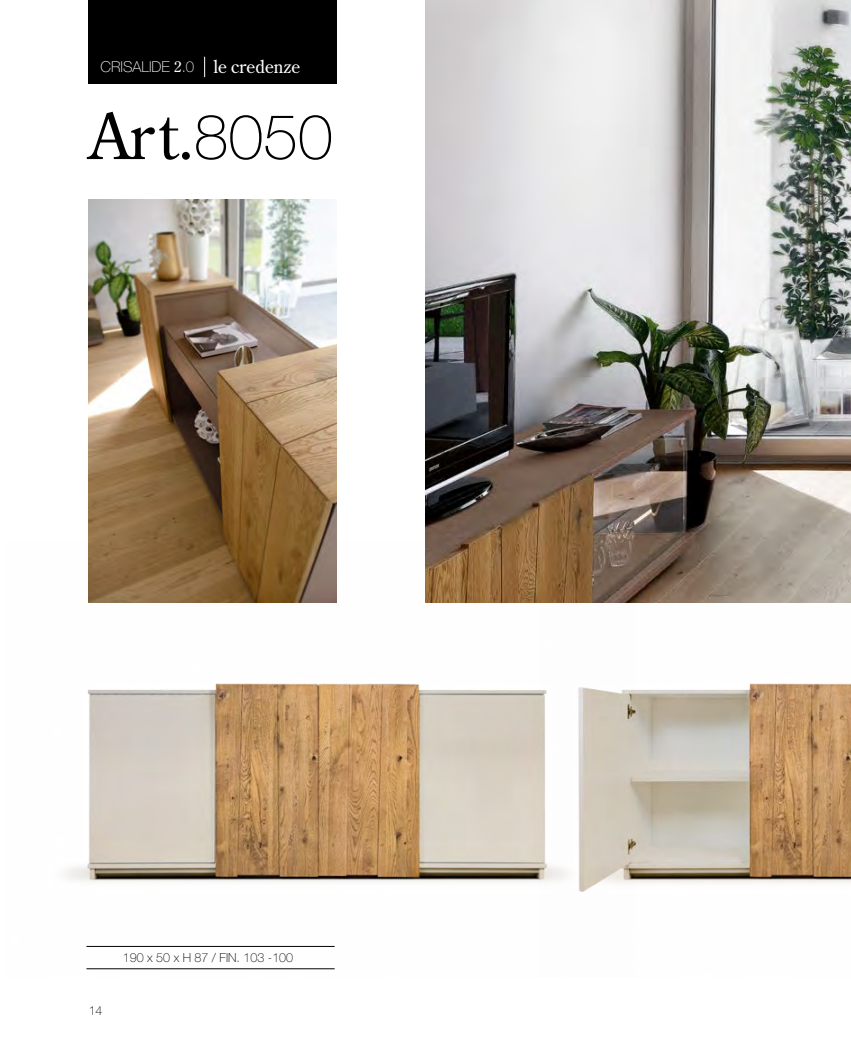
<style>
.page{position:relative;width:851px;height:1053px;background:#fff}
.page>*{position:absolute;margin:0;border:0;box-sizing:border-box;transform-origin:0 0}
.t1{font:62.5px "Century Old Style Std";color:#000}
.t2{font:17.5px "Century Old Style Std";color:#fff}
.t3{font:100 15px "Helvetica Neue LT Pro";color:#fff}
.t4{font:100 12.5px "Helvetica Neue LT Pro";color:#000}
.s1{font-family:"Helvetica Neue LT Pro";font-weight:100}
.s2{font-family:"Century Old Style Std";font-weight:400}
</style>
<div class="page">
<img style="left:425px;top:0;width:425px;height:542px">
<div style="left:89px;top:0;width:248px;height:83px;background:#000"></div>
<img style="left:89px;top:199px;width:248px;height:343px">
<svg style="left:204px;top:57px;width:1px;height:20px"></svg>
<img style="left:634px;top:542px;width:216px;height:342px">
<img style="left:64px;top:542px;width:570px;height:428px">
<h2 class="t2" style="left:213px;top:55px;width:88px">le credenze</h2>
<h1 class="t1" style="left:89px;top:96px;width:246px">Art.<span class="s1">8050</span></h1>
<h2 class="t2" style="left:187px;top:55px;width:79px">le credenz</h2>
<p class="t3" style="left:101px;top:58px;width:95px">CRISALIDE <span class="s2">2</span>.0</p>
<p class="t4" style="left:89px;top:1003px;width:15px">14</p>
<p class="t4" style="left:123px;top:950px;width:172px">190 x 50 x H 87 / FIN. 103 -100</p>
</div>
